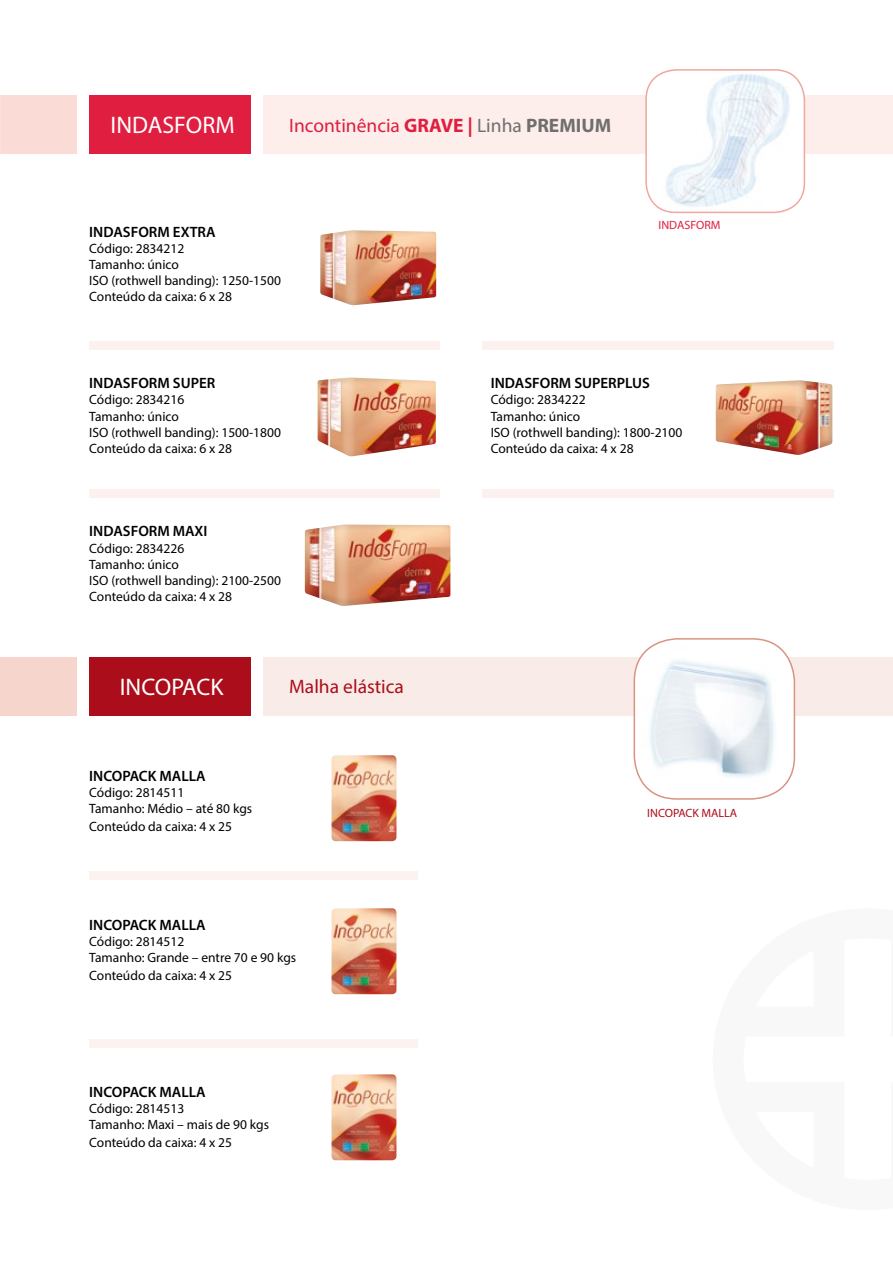
<style>
.page{position:relative;width:893px;height:1263px;background:#fff}
.page>*{position:absolute;margin:0;border:0;box-sizing:border-box;transform-origin:0 0}
.t1{font:24px "Myriad Pro";color:#fff}
.t2{font:19.5px "Myriad Pro";color:#df1e40}
.t3{font:19.5px "Myriad Pro";color:#ab0e1a}
.t4{font:600 15px "Myriad Pro";color:#000}
.t5{font:13.5px/16.2px "Myriad Pro";color:#000}
.t6{font:12px "Myriad Pro";color:#ab0e1a}
.t7{font:12px "Myriad Pro";color:#df1e40}
.s1{font-weight:700}
.s2{color:#706f6f}
.s3{font-weight:700;color:#706f6f}
</style>
<div class="page">
<div style="left:0;top:95px;width:77px;height:59px;background:#fadbd6"></div>
<div style="left:89px;top:95px;width:161px;height:59px;background:#df1e40"></div>
<div style="left:263px;top:95px;width:630px;height:59px;background:#fdedeb"></div>
<div style="left:89px;top:342px;width:744px;height:8px;background:#fdf1ef"></div>
<div style="left:89px;top:871px;width:749px;height:8px;background:#fcf3f1"></div>
<div style="left:89px;top:1039px;width:749px;height:8px;background:#fcf3f1"></div>
<div style="left:419px;top:697px;width:474px;height:566px;background:#fff"></div>
<svg style="left:647px;top:73px;width:157px;height:137px"></svg>
<img style="left:660px;top:70px;width:134px;height:142px">
<div style="left:645px;top:69px;width:160px;height:144px;border:2px solid #f1a69f;border-radius:30px"></div>
<div style="left:89px;top:490px;width:744px;height:8px;background:#fdf1ef"></div>
<div style="left:441px;top:207px;width:41px;height:395px;background:#fff"></div>
<div style="left:0;top:657px;width:77px;height:58px;background:#f6d5cd"></div>
<div style="left:89px;top:657px;width:161px;height:58px;background:#ab0e1a"></div>
<div style="left:263px;top:657px;width:630px;height:58px;background:#f9ece8"></div>
<div style="left:634px;top:639px;width:160px;height:160px;background:#fff;border-radius:43px"></div>
<img style="left:639px;top:644px;width:147px;height:148px">
<div style="left:634px;top:638px;width:161px;height:162px;border:2px solid #da9281;border-radius:43px"></div>
<img style="left:320px;top:230px;width:116px;height:75px">
<img style="left:318px;top:377px;width:118px;height:80px">
<img style="left:305px;top:524px;width:145px;height:82px">
<img style="left:716px;top:380px;width:116px;height:75px">
<img style="left:331px;top:755px;width:65px;height:86px">
<img style="left:331px;top:908px;width:65px;height:86px">
<img style="left:331px;top:1074px;width:65px;height:86px">
<h1 class="t1" style="left:111px;top:110px;width:126px">INDASFORM</h1>
<h2 class="t2" style="left:289px;top:113px;width:324px">Incontinência <span class="s1">GRAVE |</span> <span class="s2">Linha</span> <span class="s3">PREMIUM</span></h2>
<p class="t4" style="left:89px;top:222px;width:128px">INDASFORM EXTRA</p>
<p class="t5" style="left:89px;top:240px;width:193px">Código: 2834212<br>Tamanho: único<br>ISO (rothwell banding): 1250-1500<br>Conteúdo da caixa: 6 x 28</p>
<p class="t4" style="left:89px;top:374px;width:128px">INDASFORM SUPER</p>
<p class="t5" style="left:89px;top:391px;width:193px">Código: 2834216<br>Tamanho: único<br>ISO (rothwell banding): 1500-1800<br>Conteúdo da caixa: 6 x 28</p>
<p class="t4" style="left:89px;top:522px;width:120px">INDASFORM MAXI</p>
<p class="t5" style="left:89px;top:540px;width:193px">Código: 2834226<br>Tamanho: único<br>ISO (rothwell banding): 2100-2500<br>Conteúdo da caixa: 4 x 28</p>
<h1 class="t1" style="left:120px;top:672px;width:105px">INCOPACK</h1>
<p class="t4" style="left:89px;top:766px;width:118px">INCOPACK MALLA</p>
<p class="t5" style="left:89px;top:784px;width:164px">Código: 2814511<br>Tamanho: Médio – até 80 kgs</p>
<p class="t5" style="left:89px;top:818px;width:144px">Conteúdo da caixa: 4 x 25</p>
<h2 class="t3" style="left:289px;top:675px;width:116px">Malha elástica</h2>
<p class="t7" style="left:658px;top:218px;width:64px">INDASFORM</p>
<p class="t4" style="left:491px;top:374px;width:161px">INDASFORM SUPERPLUS</p>
<p class="t5" style="left:491px;top:391px;width:193px">Código: 2834222<br>Tamanho: único<br>ISO (rothwell banding): 1800-2100<br>Conteúdo da caixa: 4 x 28</p>
<p class="t6" style="left:647px;top:805px;width:91px">INCOPACK MALLA</p>
<p class="t4" style="left:89px;top:915px;width:118px">INCOPACK MALLA</p>
<p class="t5" style="left:89px;top:933px;width:208px">Código: 2814512<br>Tamanho: Grande – entre 70 e 90 kgs</p>
<p class="t5" style="left:89px;top:967px;width:144px">Conteúdo da caixa: 4 x 25</p>
<p class="t4" style="left:89px;top:1082px;width:118px">INCOPACK MALLA</p>
<p class="t5" style="left:89px;top:1100px;width:181px">Código: 2814513<br>Tamanho: Maxi – mais de 90 kgs</p>
<p class="t5" style="left:89px;top:1134px;width:144px">Conteúdo da caixa: 4 x 25</p>
</div>
